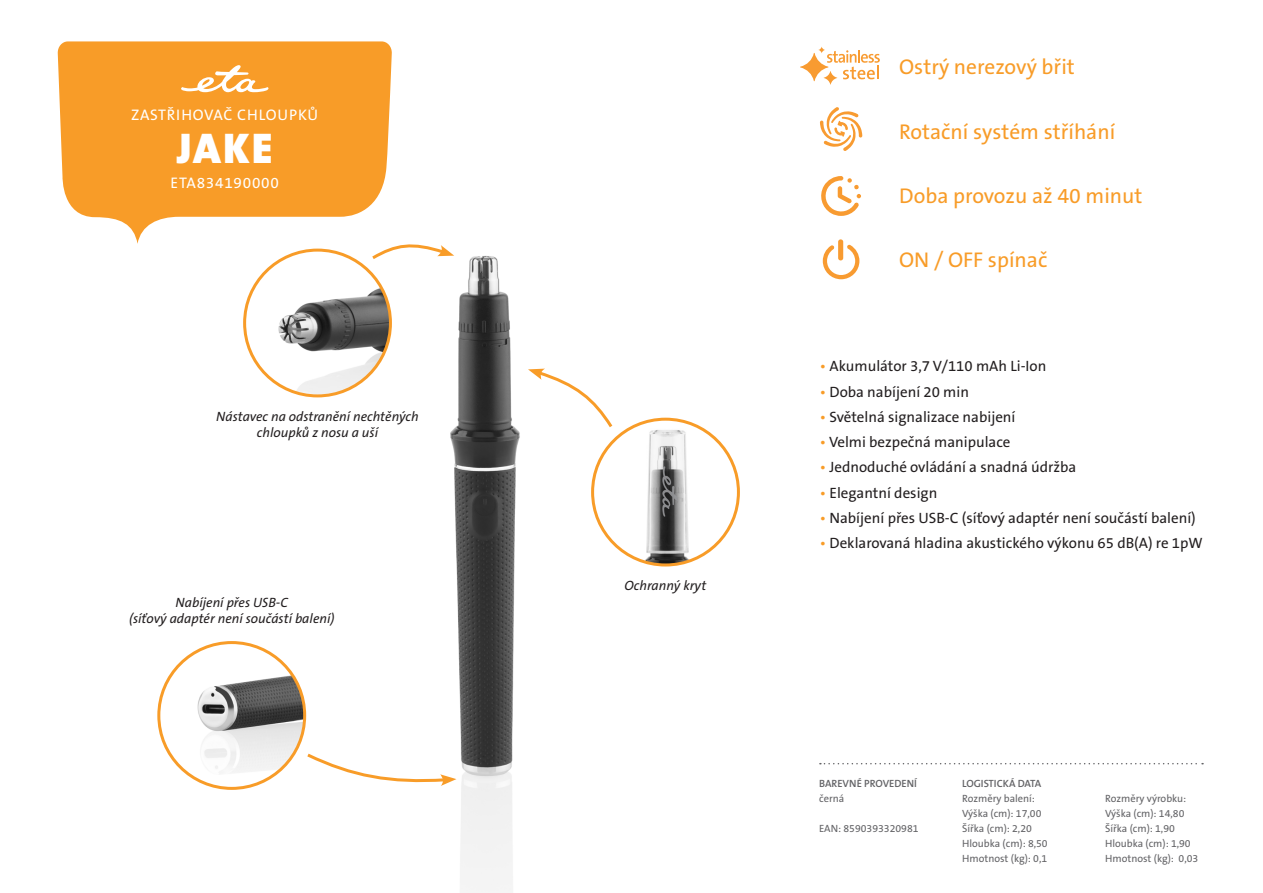
<style>
.page{position:relative;width:1263px;height:893px;background:#fff}
.page>*{position:absolute;margin:0;border:0;box-sizing:border-box;transform-origin:0 0}
.t1{font:900 43.2px "The Sans CE B9";color:#fff}
.t2{font:21.45px "The Sans CE B5 Plain";color:#f89c28}
.t3{font:15.45px "The Sans CE B5 Plain";letter-spacing:.05em;color:#fff}
.t4{font:15px "The Sans CE B5 Plain";color:#231f20}
.t5{font:italic 13.5px/16.2px "The Sans CE B5";color:#231f20;text-align:center}
.t6{font:10.5px "The Sans CE B5 Plain";color:#636366}
.t7{font:600 10.5px "The Sans CE B6";color:#636366}
.s1{color:#f89c28}
</style>
<div class="page">
<svg style="left:58px;top:41px;width:334px;height:203px;fill:#f89c28"></svg>
<svg style="left:820px;top:763px;width:383px;height:1px"></svg>
<svg style="left:181px;top:65px;width:87px;height:27px"></svg>
<img style="left:159px;top:643px;width:146px;height:145px;border-radius:73px">
<div style="left:157px;top:641px;width:149px;height:149px;border:3px solid #f89c28;border-radius:50%"></div>
<svg style="left:800px;top:47px;width:80px;height:38px"></svg>
<svg style="left:820px;top:107px;width:42px;height:44px"></svg>
<svg style="left:821px;top:176px;width:40px;height:40px"></svg>
<svg style="left:823px;top:245px;width:36px;height:34px"></svg>
<div style="left:838px;top:239px;width:5px;height:21px;background:#f89b31;border-radius:2px"></div>
<img style="left:450px;top:256px;width:95px;height:636px">
<svg style="left:307px;top:751px;width:149px;height:35px"></svg>
<img style="left:245px;top:250px;width:145px;height:146px;border-radius:73px">
<div style="left:243px;top:249px;width:149px;height:148px;border:3px solid #f89c28;border-radius:50%"></div>
<svg style="left:528px;top:369px;width:85px;height:62px"></svg>
<img style="left:593px;top:419px;width:145px;height:146px;border-radius:73px">
<div style="left:591px;top:418px;width:149px;height:148px;border:3px solid #f89c28;border-radius:50%"></div>
<svg style="left:369px;top:242px;width:85px;height:20px"></svg>
<p class="t3" style="left:131px;top:106px;width:189px">ZASTŘIHOVAČ CHLOUPKŮ</p>
<p class="t1" style="left:177px;top:122px;width:97px">JAKE</p>
<p class="t3" style="left:171px;top:174px;width:110px">ETA834190000</p>
<p class="t5" style="left:216px;top:409px;width:204px">Nástavec na odstranění nechtěných chloupků z nosu a uší</p>
<p class="t5" style="left:129px;top:595px;width:207px">Nabíjení přes USB-C<br>(síťový adaptér není součástí balení)</p>
<p class="t5" style="left:624px;top:578px;width:83px">Ochranný kryt</p>
<p class="t2" style="left:899px;top:55px;width:177px">Ostrý nerezový břit</p>
<p class="t2" style="left:899px;top:120px;width:218px">Rotační systém stříhání</p>
<p class="t2" style="left:899px;top:184px;width:245px">Doba provozu až 40 minut</p>
<p class="t2" style="left:899px;top:248px;width:150px">ON / OFF spínač</p>
<p class="t4" style="left:820px;top:358px;width:228px"><span class="s1">•</span> Akumulátor 3,7 V/110 mAh Li-Ion</p>
<p class="t4" style="left:820px;top:383px;width:151px"><span class="s1">•</span> Doba nabíjení 20 min</p>
<p class="t4" style="left:820px;top:409px;width:197px"><span class="s1">•</span> Světelná signalizace nabijení</p>
<p class="t4" style="left:820px;top:434px;width:192px"><span class="s1">•</span> Velmi bezpečná manipulace</p>
<p class="t4" style="left:820px;top:459px;width:258px"><span class="s1">•</span> Jednoduché ovládání a snadná údržba</p>
<p class="t4" style="left:820px;top:484px;width:119px"><span class="s1">•</span> Elegantní design</p>
<p class="t4" style="left:820px;top:510px;width:377px"><span class="s1">•</span> Nabíjení přes USB-C (síťový adaptér není součástí balení)</p>
<p class="t4" style="left:820px;top:535px;width:384px"><span class="s1">•</span> Deklarovaná hladina akustického výkonu 65 dB(A) re 1pW</p>
<p class="t7" style="left:819px;top:778px;width:99px">BAREVNÉ PROVEDENÍ</p>
<p class="t6" style="left:819px;top:793px;width:27px">černá</p>
<p class="t6" style="left:819px;top:823px;width:101px">EAN: 8590393320981</p>
<p class="t7" style="left:962px;top:778px;width:81px">LOGISTICKÁ DATA</p>
<p class="t6" style="left:962px;top:793px;width:74px">Rozměry balení:</p>
<p class="t6" style="left:962px;top:808px;width:81px">Výška (cm): 17,00</p>
<p class="t6" style="left:962px;top:823px;width:71px">Šířka (cm): 2,20</p>
<p class="t6" style="left:962px;top:838px;width:87px">Hloubka (cm): 8,50</p>
<p class="t6" style="left:962px;top:853px;width:87px">Hmotnost (kg): 0,1</p>
<p class="t6" style="left:1105px;top:793px;width:83px">Rozměry výrobku:</p>
<p class="t6" style="left:1105px;top:808px;width:81px">Výška (cm): 14,80</p>
<p class="t6" style="left:1105px;top:823px;width:71px">Šířka (cm): 1,90</p>
<p class="t6" style="left:1105px;top:838px;width:87px">Hloubka (cm): 1,90</p>
<p class="t6" style="left:1105px;top:853px;width:95px">Hmotnost (kg): 0,03</p>
</div>
